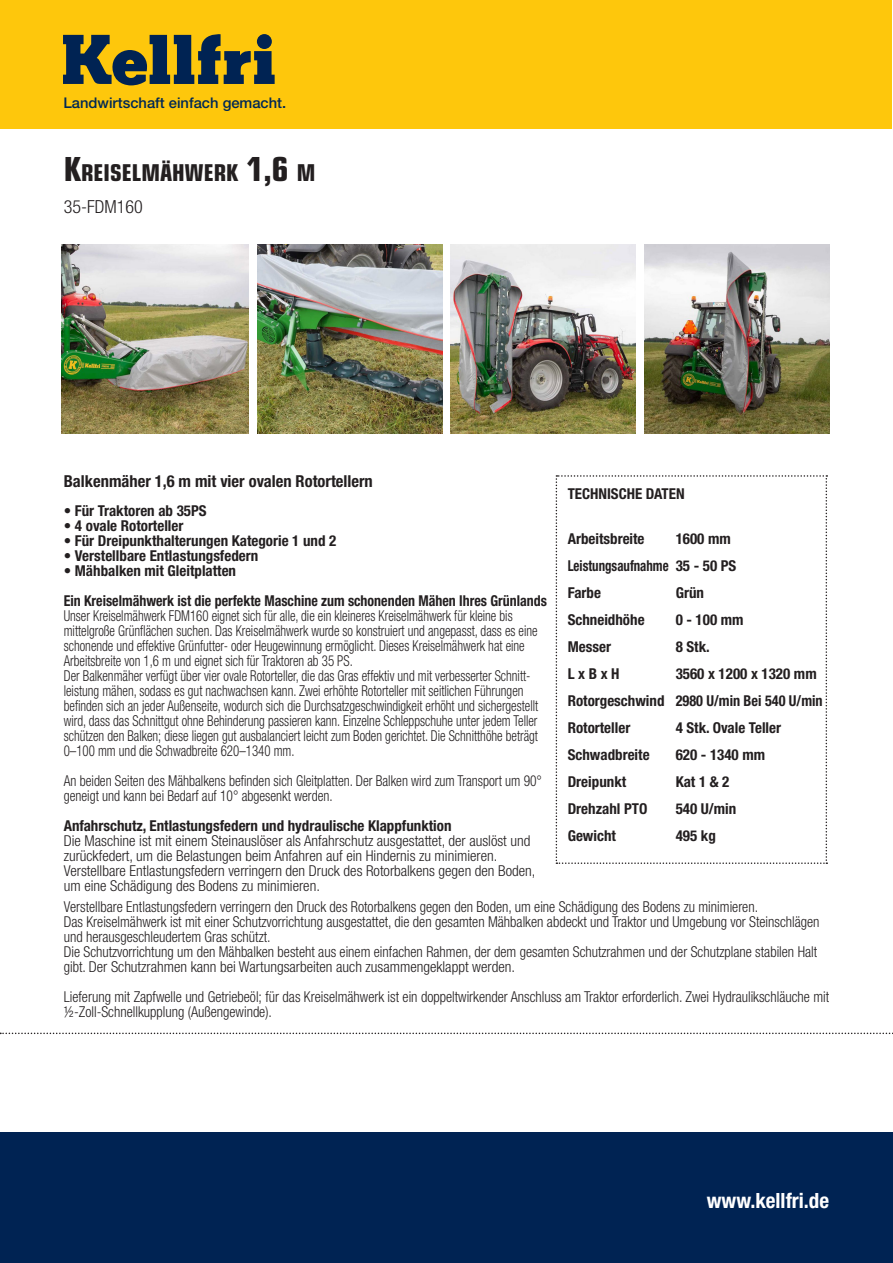
<style>
.page{position:relative;width:893px;height:1263px;background:#fff}
.page>*{position:absolute;margin:0;border:0;box-sizing:border-box;transform-origin:0 0}
.t1{font:25.2px "Eurostile Con Hea";color:#231f20}
.t2{font:700 condensed 21px "Helvetica Neue LT Std";color:#fff}
.t3{font:300 condensed 18px "Helvetica Neue LT Std";color:#231f20}
.t4{font:700 condensed 16.5px "Helvetica Neue LT Std";color:#231f20}
.t5{font:300 condensed 15px/15px "Helvetica Neue LT Std";color:#231f20;scale:.86 1}
.t6{font:300 condensed 15px/15px "Helvetica Neue LT Std";color:#231f20;scale:.95 1}
.t7{font:700 condensed 15px/27px "Helvetica Neue LT Std";color:#231f20}
.t8{font:300 condensed 15px/15px "Helvetica Neue LT Std";color:#231f20}
.t9{font:300 condensed 15px/15px "Helvetica Neue LT Std";color:#231f20;scale:.9 1}
.t10{font:700 condensed 15px "Helvetica Neue LT Std";color:#231f20;scale:.93 1}
.t11{font:700 condensed 15px "Helvetica Neue LT Std";color:#231f20;scale:.86 1}
.t12{font:500 14.7px "Helvetica Neue LT Std";color:#002855}
.s1{font-size:36px}
</style>
<div class="page">
<div style="left:1px;top:1px;width:891px;height:128px;background:#fec70c"></div>
<div style="left:0;top:1132px;width:893px;height:131px;background:#002353"></div>
<img style="left:62px;top:244px;width:187px;height:190px">
<img style="left:257px;top:244px;width:185px;height:190px">
<img style="left:644px;top:244px;width:185px;height:190px">
<img style="left:451px;top:244px;width:185px;height:190px">
<svg style="left:556px;top:475px;width:271px;height:389px"></svg>
<svg style="left:0;top:1032px;width:893px;height:2px"></svg>
<svg style="left:63px;top:34px;width:212px;height:51px"></svg>
<p class="t12" style="left:63px;top:94px;width:224px">Landwirtschaft einfach gemacht.</p>
<p class="t1" style="left:64px;top:155px;width:253px"><span class="s1">K</span>REISELMÄHWERK <span class="s1">1,6</span> M</p>
<p class="t3" style="left:64px;top:196px;width:80px">35-FDM160</p>
<p class="t4" style="left:64px;top:471px;width:311px">Balkenmäher 1,6 m mit vier ovalen Rotortellern</p>
<p class="t7" style="left:64px;top:497px;width:144px">• Für Traktoren ab 35PS</p>
<p class="t7" style="left:64px;top:512px;width:121px">• 4 ovale Rotorteller</p>
<p class="t7" style="left:64px;top:527px;width:274px">• Für Dreipunkthalterungen Kategorie 1 und 2</p>
<p class="t7" style="left:64px;top:542px;width:196px">• Verstellbare Entlastungsfedern</p>
<p class="t7" style="left:64px;top:557px;width:174px">• Mähbalken mit Gleitplatten</p>
<p class="t10" style="left:64px;top:592px;width:521px">Ein Kreiselmähwerk ist die perfekte Maschine zum schonenden Mähen Ihres Grünlands</p>
<p class="t5" style="left:64px;top:608px;width:553px">Unser Kreiselmähwerk FDM160 eignet sich für alle, die ein kleineres Kreiselmähwerk für kleine bis mittelgroße Grünflächen suchen. Das Kreiselmähwerk wurde so konstruiert und angepasst, dass es eine schonende und effektive Grünfutter- oder Heugewinnung ermöglicht. Dieses Kreiselmähwerk hat eine Arbeitsbreite von 1,6 m und eignet sich für Traktoren ab 35 PS.</p>
<p class="t5" style="left:64px;top:668px;width:553px">Der Balkenmäher verfügt über vier ovale Rotorteller, die das Gras effektiv und mit verbesserter Schnitt&shy;leistung mähen, sodass es gut nachwachsen kann. Zwei erhöhte Rotorteller mit seitlichen Führungen befinden sich an jeder Außenseite, wodurch sich die Durchsatzgeschwindigkeit erhöht und sichergestellt wird, dass das Schnittgut ohne Behinderung passieren kann. Einzelne Schleppschuhe unter jedem Teller schützen den Balken; diese liegen gut ausbalanciert leicht zum Boden gerichtet. Die Schnitthöhe beträgt 0–100 mm und die Schwadbreite 620–1340 mm.</p>
<p class="t9" style="left:64px;top:773px;width:533px">An beiden Seiten des Mähbalkens befinden sich Gleitplatten. Der Balken wird zum Transport um 90° geneigt und kann bei Bedarf auf 10° abgesenkt werden.</p>
<p class="t7" style="left:64px;top:812px;width:389px">Anfahrschutz, Entlastungsfedern und hydraulische Klappfunktion</p>
<p class="t8" style="left:64px;top:833px;width:468px">Die Maschine ist mit einem Steinauslöser als Anfahrschutz ausgestattet, der auslöst und zurückfedert, um die Belastungen beim Anfahren auf ein Hindernis zu minimieren.</p>
<p class="t8" style="left:64px;top:863px;width:473px">Verstellbare Entlastungsfedern verringern den Druck des Rotorbalkens gegen den Boden, um eine Schädigung des Bodens zu minimieren.</p>
<p class="t7" style="left:568px;top:480px;width:118px">TECHNISCHE DATEN</p>
<p class="t7" style="left:568px;top:525px;width:78px">Arbeitsbreite</p>
<p class="t7" style="left:676px;top:525px;width:57px">1600 mm</p>
<p class="t11" style="left:568px;top:556px;width:198px">Leistungsaufnahme 35 - 50 PS</p>
<p class="t7" style="left:568px;top:579px;width:35px">Farbe</p>
<p class="t7" style="left:676px;top:579px;width:30px">Grün</p>
<p class="t7" style="left:568px;top:606px;width:78px">Schneidhöhe</p>
<p class="t7" style="left:676px;top:606px;width:69px">0 - 100 mm</p>
<p class="t7" style="left:568px;top:633px;width:45px">Messer</p>
<p class="t7" style="left:676px;top:633px;width:36px">8 Stk.</p>
<p class="t7" style="left:568px;top:660px;width:53px">L x B x H</p>
<p class="t7" style="left:568px;top:660px;width:256px;text-indent:108px">3560 x 1200 x 1320 mm<br>Rotorgeschwind 2980 U/min Bei 540 U/min<br>Rotorteller</p>
<p class="t7" style="left:676px;top:714px;width:107px">4 Stk. Ovale Teller</p>
<p class="t7" style="left:568px;top:741px;width:83px">Schwadbreite</p>
<p class="t7" style="left:676px;top:741px;width:91px">620 - 1340 mm</p>
<p class="t7" style="left:568px;top:768px;width:60px">Dreipunkt</p>
<p class="t7" style="left:676px;top:768px;width:55px">Kat 1 &amp; 2</p>
<p class="t7" style="left:568px;top:795px;width:81px">Drehzahl PTO</p>
<p class="t7" style="left:676px;top:795px;width:62px">540 U/min</p>
<p class="t7" style="left:568px;top:822px;width:50px">Gewicht</p>
<p class="t7" style="left:676px;top:822px;width:42px">495 kg</p>
<p class="t6" style="left:64px;top:899px;width:797px">Verstellbare Entlastungsfedern verringern den Druck des Rotorbalkens gegen den Boden, um eine Schädigung des Bodens zu minimieren.<br>Das Kreiselmähwerk ist mit einer Schutzvorrichtung ausgestattet, die den gesamten Mähbalken abdeckt und Traktor und Umgebung vor Steinschlägen und herausgeschleudertem Gras schützt.</p>
<p class="t6" style="left:64px;top:944px;width:795px">Die Schutzvorrichtung um den Mähbalken besteht aus einem einfachen Rahmen, der dem gesamten Schutzrahmen und der Schutzplane stabilen Halt gibt. Der Schutzrahmen kann bei Wartungsarbeiten auch zusammengeklappt werden.</p>
<p class="t6" style="left:64px;top:989px;width:807px">Lieferung mit Zapfwelle und Getriebeöl; für das Kreiselmähwerk ist ein doppeltwirkender Anschluss am Traktor erforderlich. Zwei Hydraulikschläuche mit ½-Zoll-Schnellkupplung (Außengewinde).</p>
<p class="t2" style="left:707px;top:1188px;width:124px">www.kellfri.de</p>
</div>
